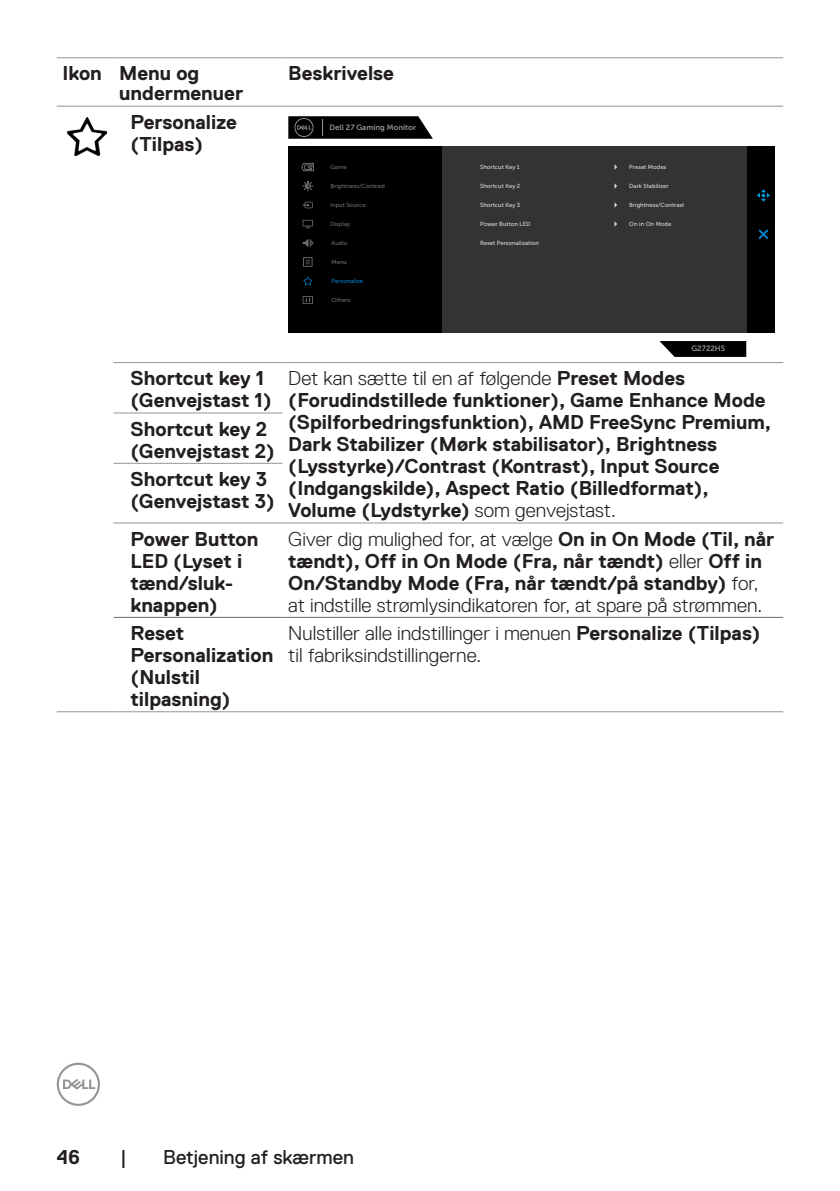
<style>
.page{position:relative;width:840px;height:1191px;background:#fff}
.page>*{position:absolute;margin:0;border:0;box-sizing:border-box;transform-origin:0 0}
.Table_Paragraph{font:700 20px/22px "Dell Replica";color:#231f20}
.Table_Paragraph-2{font:300 20px/22px "Dell Replica";color:#231f20}
.Table_Head{font:700 20px/20px "Dell Replica";color:#231f20}
.t1{font:20px "Dell Replica";color:#231f20}
.Table_Paragraph-Inde{font:700 20px/22px "Dell Replica";color:#231f20}
.t2{font:7.8px "Museo Sans For Dell 700";color:#939393}
.t3{font:6px "Museo Sans For Dell 500";color:#d9d9d9}
.t4{font:6px "Museo Sans For Dell 500";color:#6d6e71}
.t5{font:6px "Museo Sans For Dell 500";color:#007fc8}
.s1{font-weight:300}
.s2{font-weight:700}
</style>
<div class="page">
<svg style="left:57px;top:1062px;width:43px;height:44px"></svg>
<hr style="left:57px;top:106px;width:56px;height:1px;background:#939598">
<hr style="left:113px;top:106px;width:169px;height:1px;background:#939598">
<hr style="left:282px;top:106px;width:500px;height:1px;background:#939598">
<hr style="left:57px;top:57px;width:56px;height:1px;background:#939598">
<hr style="left:113px;top:57px;width:169px;height:1px;background:#939598">
<hr style="left:282px;top:57px;width:500px;height:1px;background:#939598">
<hr style="left:113px;top:362px;width:169px;height:1px;background:#939598">
<hr style="left:282px;top:362px;width:500px;height:1px;background:#939598">
<hr style="left:113px;top:412px;width:169px;height:1px;background:#939598">
<hr style="left:113px;top:463px;width:169px;height:1px;background:#939598">
<hr style="left:113px;top:522px;width:169px;height:1px;background:#939598">
<hr style="left:282px;top:522px;width:500px;height:1px;background:#939598">
<hr style="left:57px;top:711px;width:56px;height:1px;background:#939598">
<hr style="left:113px;top:711px;width:169px;height:1px;background:#939598">
<hr style="left:282px;top:711px;width:500px;height:1px;background:#939598">
<hr style="left:113px;top:617px;width:169px;height:1px;background:#6c6d70">
<hr style="left:282px;top:617px;width:500px;height:1px;background:#6c6d70">
<img style="left:67px;top:117px;width:40px;height:38px">
<div style="left:288px;top:146px;width:154px;height:187px;background:#000"></div>
<div style="left:442px;top:146px;width:305px;height:187px;background:#333"></div>
<div style="left:747px;top:146px;width:27px;height:187px;background:#000"></div>
<svg style="left:659px;top:341px;width:86px;height:16px"></svg>
<svg style="left:288px;top:116px;width:144px;height:23px;background:#151515"></svg>
<svg style="left:303px;top:257px;width:9px;height:10px"></svg>
<svg style="left:303px;top:276px;width:9px;height:9px"></svg>
<svg style="left:302px;top:296px;width:11px;height:8px"></svg>
<svg style="left:302px;top:181px;width:11px;height:10px"></svg>
<svg style="left:302px;top:220px;width:11px;height:8px"></svg>
<svg style="left:302px;top:201px;width:11px;height:7px"></svg>
<svg style="left:302px;top:239px;width:12px;height:8px"></svg>
<svg style="left:757px;top:189px;width:12px;height:13px"></svg>
<svg style="left:758px;top:229px;width:9px;height:10px"></svg>
<svg style="left:301px;top:162px;width:13px;height:10px"></svg>
<p class="Table_Head" style="left:62px;top:64px;width:41px">Ikon</p>
<p class="Table_Head" style="left:119px;top:64px;width:125px">Menu og undermenuer</p>
<p class="Table_Head" style="left:288px;top:64px;width:107px">Beskrivelse</p>
<p class="Table_Paragraph-Inde" style="left:130px;top:111px;width:108px">Personalize (Tilpas)</p>
<p class="t2" style="left:329px;top:123px;width:88px">Dell 27 Gaming Monitor</p>
<p class="t4" style="left:330px;top:163px;width:18px">Game</p>
<p class="t4" style="left:330px;top:182px;width:57px">Brightness/Contrast</p>
<p class="t4" style="left:330px;top:201px;width:37px">Input Source</p>
<p class="t4" style="left:331px;top:239px;width:17px">Audio</p>
<p class="t4" style="left:330px;top:220px;width:21px">Display</p>
<p class="t4" style="left:331px;top:258px;width:17px">Menu</p>
<p class="t5" style="left:331px;top:277px;width:33px">Personalize</p>
<p class="t4" style="left:331px;top:296px;width:20px">Others</p>
<p class="t3" style="left:480px;top:163px;width:41px">Shortcut Key 1</p>
<p class="t3" style="left:480px;top:201px;width:42px">Shortcut Key 3</p>
<p class="t3" style="left:480px;top:182px;width:42px">Shortcut Key 2</p>
<p class="t3" style="left:629px;top:163px;width:39px">Preset Modes</p>
<p class="t3" style="left:629px;top:201px;width:57px">Brightness/Contrast</p>
<p class="t3" style="left:629px;top:182px;width:41px">Dark Stabilizer</p>
<p class="t3" style="left:480px;top:220px;width:52px">Power Button LED</p>
<p class="t3" style="left:629px;top:220px;width:44px">On in On Mode</p>
<p class="t3" style="left:480px;top:239px;width:60px">Reset Personalization</p>
<p class="t2" style="left:691px;top:344px;width:35px">G2722HS</p>
<p class="Table_Paragraph" style="left:130px;top:367px;width:142px">Shortcut key 1 (Genvejstast 1)</p>
<p class="Table_Paragraph" style="left:288px;top:367px;width:484px"><span class="s1">Det kan sætte til en af følgende</span> Preset Modes (Forudindstillede funktioner), Game Enhance Mode (Spilforbedringsfunktion), AMD FreeSync Premium, Dark Stabilizer (Mørk stabilisator), Brightness (Lysstyrke)/Contrast (Kontrast), Input Source (Indgangskilde), Aspect Ratio (Billedformat), Volume (Lydstyrke) <span class="s1">som genvejstast.</span></p>
<p class="Table_Paragraph" style="left:130px;top:418px;width:146px">Shortcut key 2 (Genvejstast 2)</p>
<p class="Table_Paragraph" style="left:130px;top:468px;width:146px">Shortcut key 3 (Genvejstast 3)</p>
<p class="Table_Paragraph" style="left:130px;top:528px;width:129px">Power Button<br>LED (Lyset i tænd/sluk&shy;knappen)</p>
<p class="Table_Paragraph" style="left:288px;top:528px;width:487px"><span class="s1">Giver dig mulighed for, at vælge</span> On in On Mode (Til, når tændt), Off in On Mode (Fra, når tændt) <span class="s1">eller</span> Off in On/Standby Mode (Fra, når tændt/på standby) <span class="s1">for, at indstille strømlysindikatoren for, at spare på strømmen.</span></p>
<p class="Table_Paragraph" style="left:130px;top:622px;width:144px">Reset<br>Personalization (Nulstil tilpasning)</p>
<p class="Table_Paragraph-2" style="left:288px;top:622px;width:473px">Nulstiller alle indstillinger i menuen <span class="s2">Personalize (Tilpas) </span>til fabriksindstillingerne.</p>
<p class="Table_Paragraph" style="left:57px;top:1146px;width:25px">46</p>
<p class="t1" style="left:120px;top:1146px;width:8px">|</p>
<p class="t1" style="left:163px;top:1146px;width:192px">Betjening af skærmen</p>
</div>
